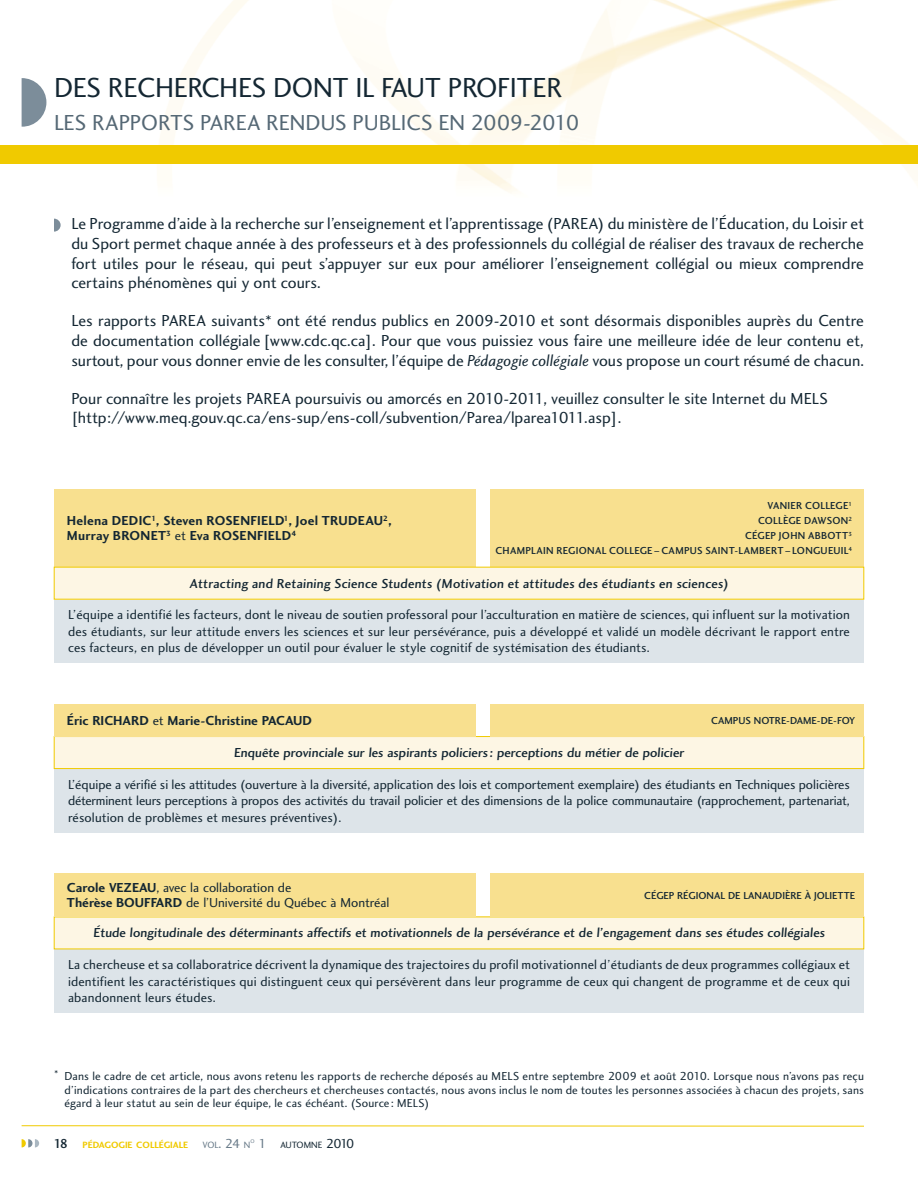
<style>
.page{position:relative;width:918px;height:1188px;background:#fff}
.page>*{position:absolute;margin:0;border:0;box-sizing:border-box;transform-origin:0 0}
.t1{font:28.5px "Charlotte Sans Book Plain";letter-spacing:-.01em;color:#142733}
.t2{font:22.5px "Charlotte Sans Book Plain";color:#556875}
.t3{font:16.5px/19.8px "Charlotte Sans Book Plain";color:#142733;text-align:justify}
.t4{font:13.5px/16.2px "Charlotte Sans Book Plain";letter-spacing:.005em;color:#142733;text-align:justify}
.t5{font:13.5px "Charlotte Sans Medium Plain";color:#142733}
.t6{font:13.5px/15px "Charlotte Sans Bold Plain";letter-spacing:.005em;color:#142733}
.t7{font:12px/13.5px "Charlotte Sans Book Plain";letter-spacing:.015em;color:#142733;text-align:justify}
.t8{font:10.5px/15px "Charlotte Sans Medium Plain";letter-spacing:.015em;color:#142733;text-align:right}
.t9{font:9.45px "Charlotte Sans Bold Plain";color:#f0ca00}
.t10{font:9.45px "Charlotte Sans Book Plain";color:#142733}
.t11{font:9.45px "Charlotte Sans Book Plain";color:#687a88}
.t12{font:5.55px "Charlotte Sans Book Plain";color:#687a88}
.s1{font-family:"Charlotte Sans Book Italic Plain"}
.s2{font-family:"Charlotte Sans Book Plain"}
.s3{font-family:"Charlotte Sans Bold Plain"}
.s4{font-family:"Charlotte Sans Medium Plain";font-size:13.5px;color:#142733}
.s5{font-size:13.5px}
.s6{font-size:13.5px;color:#687a88}
</style>
<div class="page">
<hr style="left:22px;top:1125px;width:842px;height:2px;background:#f0ca00">
<svg style="left:22px;top:1139px;width:17px;height:9px"></svg>
<img style="left:0;top:0;width:918px;height:193px">
<svg style="left:22px;top:78px;width:24px;height:49px"></svg>
<svg style="left:54px;top:219px;width:7px;height:13px"></svg>
<div style="left:54px;top:768px;width:810px;height:65px;background:#dde4e9"></div>
<div style="left:54px;top:737px;width:810px;height:32px;background:#fdf6e4"></div>
<div style="left:54px;top:736px;width:810px;height:33px;border:1px solid #f0ca00"></div>
<div style="left:54px;top:704px;width:421px;height:32px;background:#f8e08f"></div>
<div style="left:491px;top:704px;width:373px;height:32px;background:#f8e08f"></div>
<div style="left:54px;top:948px;width:810px;height:65px;background:#dde4e9"></div>
<div style="left:54px;top:917px;width:810px;height:32px;background:#fdf6e4"></div>
<div style="left:491px;top:874px;width:373px;height:43px;background:#f8e08f"></div>
<div style="left:54px;top:874px;width:421px;height:43px;background:#f8e08f"></div>
<div style="left:0;top:145px;width:918px;height:18px;background:#f0ca00"></div>
<div style="left:54px;top:598px;width:810px;height:65px;background:#dde4e9"></div>
<div style="left:54px;top:489px;width:421px;height:78px;background:#f8e08f"></div>
<div style="left:491px;top:489px;width:373px;height:78px;background:#f8e08f"></div>
<div style="left:54px;top:567px;width:810px;height:32px;background:#fdf6e4"></div>
<h1 class="t1" style="left:54px;top:77px;width:510px">DES RECHERCHES DONT IL FAUT PROFITER</h1>
<h2 class="t2" style="left:54px;top:114px;width:527px">LES RAPPORTS PAREA RENDUS PUBLICS EN 2009-2010</h2>
<p class="t3" style="left:71px;top:215px;width:794px">Le Programme d’aide à la recherche sur l’enseignement et l’apprentissage (PAREA) du ministère de l’Éducation, du Loisir et du Sport permet chaque année à des professeurs et à des professionnels du collégial de réaliser des travaux de recherche fort utiles pour le réseau, qui peut s’appuyer sur eux pour améliorer l’enseignement collégial ou mieux comprendre certains phénomènes qui y ont cours.</p>
<p class="t3" style="left:71px;top:312px;width:794px">Les rapports PAREA suivants* ont été rendus publics en 2009-2010 et sont désormais disponibles auprès du Centre de documentation collégiale [www.cdc.qc.ca]. Pour que vous puissiez vous faire une meilleure idée de leur contenu et, surtout, pour vous donner envie de les consulter, l’équipe de <span class="s1">Pédagogie collégiale</span> vous propose un court résumé de chacun.</p>
<p class="t3" style="left:71px;top:390px;width:758px">Pour connaître les projets PAREA poursuivis ou amorcés en 2010-2011, veuillez consulter le site Internet du MELS [http://www.meq.gouv.qc.ca/ens-sup/ens-coll/subvention/Parea/lparea1011.asp].</p>
<p class="t8" style="left:496px;top:499px;width:358px">VANIER COLLEGE<sup>1<br></sup>COLLÈGE DAWSON<sup>2<br></sup>CÉGEP JOHN ABBOTT<sup>3<br></sup>CHAMPLAIN REGIONAL COLLEGE – CAMPUS SAINT-LAMBERT – LONGUEUIL<sup>4</sup></p>
<p class="t5" style="left:190px;top:578px;width:541px">Attracting and Retaining Science Students (Motivation et attitudes des étudiants en sciences)</p>
<p class="t6" style="left:67px;top:514px;width:326px">Helena DEDIC<sup>1</sup>, Steven ROSENFIELD<sup>1</sup>, Joel TRUDEAU<sup>2</sup>,<br>Murray BRONET<sup>3</sup> <span class="s2">et</span> Eva ROSENFIELD<sup>4</sup></p>
<p class="t4" style="left:68px;top:608px;width:783px">L’équipe a identifié les facteurs, dont le niveau de soutien professoral pour l’acculturation en matière de sciences, qui influent sur la motivation des étudiants, sur leur attitude envers les sciences et sur leur persévérance, puis a développé et validé un modèle décrivant le rapport entre ces facteurs, en plus de développer un outil pour évaluer le style cognitif de systémisation des étudiants.</p>
<p class="t6" style="left:67px;top:714px;width:247px">Éric RICHARD <span class="s2">et</span> Marie-Christine PACAUD</p>
<p class="t8" style="left:711px;top:714px;width:145px">CAMPUS NOTRE-DAME-DE-FOY</p>
<p class="t5" style="left:234px;top:747px;width:453px">Enquête provinciale sur les aspirants policiers : perceptions du métier de policier</p>
<p class="t4" style="left:68px;top:778px;width:783px">L’équipe a vérifié si les attitudes (ouverture à la diversité, application des lois et comportement exemplaire) des étudiants en Techniques policières déterminent leurs perceptions à propos des activités du travail policier et des dimensions de la police communautaire (rapprochement, partenariat, résolution de problèmes et mesures préventives).</p>
<p class="t4" style="left:67px;top:882px;width:324px;line-height:15px"><span class="s3">Carole VEZEAU</span>, avec la collaboration de<br><span class="s3">Thérèse BOUFFARD</span> de l’Université du Québec à Montréal</p>
<p class="t8" style="left:644px;top:889px;width:212px">CÉGEP RÉGIONAL DE LANAUDIÈRE À JOLIETTE</p>
<p class="t5" style="left:93px;top:928px;width:734px">Étude longitudinale des déterminants affectifs et motivationnels de la persévérance et de l’engagement dans ses études collégiales</p>
<p class="t4" style="left:68px;top:958px;width:783px">La chercheuse et sa collaboratrice décrivent la dynamique des trajectoires du profil motivationnel d’étudiants de deux programmes collégiaux et identifient les caractéristiques qui distinguent ceux qui persévèrent dans leur programme de ceux qui changent de programme et de ceux qui abandonnent leurs études.</p>
<p class="t7" style="left:64px;top:1071px;width:801px;text-indent:-10px"><sup>*</sup> Dans le cadre de cet article, nous avons retenu les rapports de recherche déposés au MELS entre septembre 2009 et août 2010. Lorsque nous n’avons pas reçu d’indications contraires de la part des chercheurs et chercheuses contactés, nous avons inclus le nom de toutes les personnes associées à chacun des projets, sans égard à leur statut au sein de leur équipe, le cas échéant. (Source : MELS)</p>
<p class="t9" style="left:54px;top:1141px;width:136px"><span class="s4">18</span> PÉDAGOGIE COLLÉGIALE</p>
<p class="t11" style="left:202px;top:1141px;width:49px">VOL<span class="s5">. 24</span> N</p>
<p class="t12" style="left:250px;top:1139px;width:6px">O</p>
<p class="t10" style="left:258px;top:1141px;width:97px"><span class="s6">1</span> AUTOMNE <span class="s5">2010</span></p>
</div>
